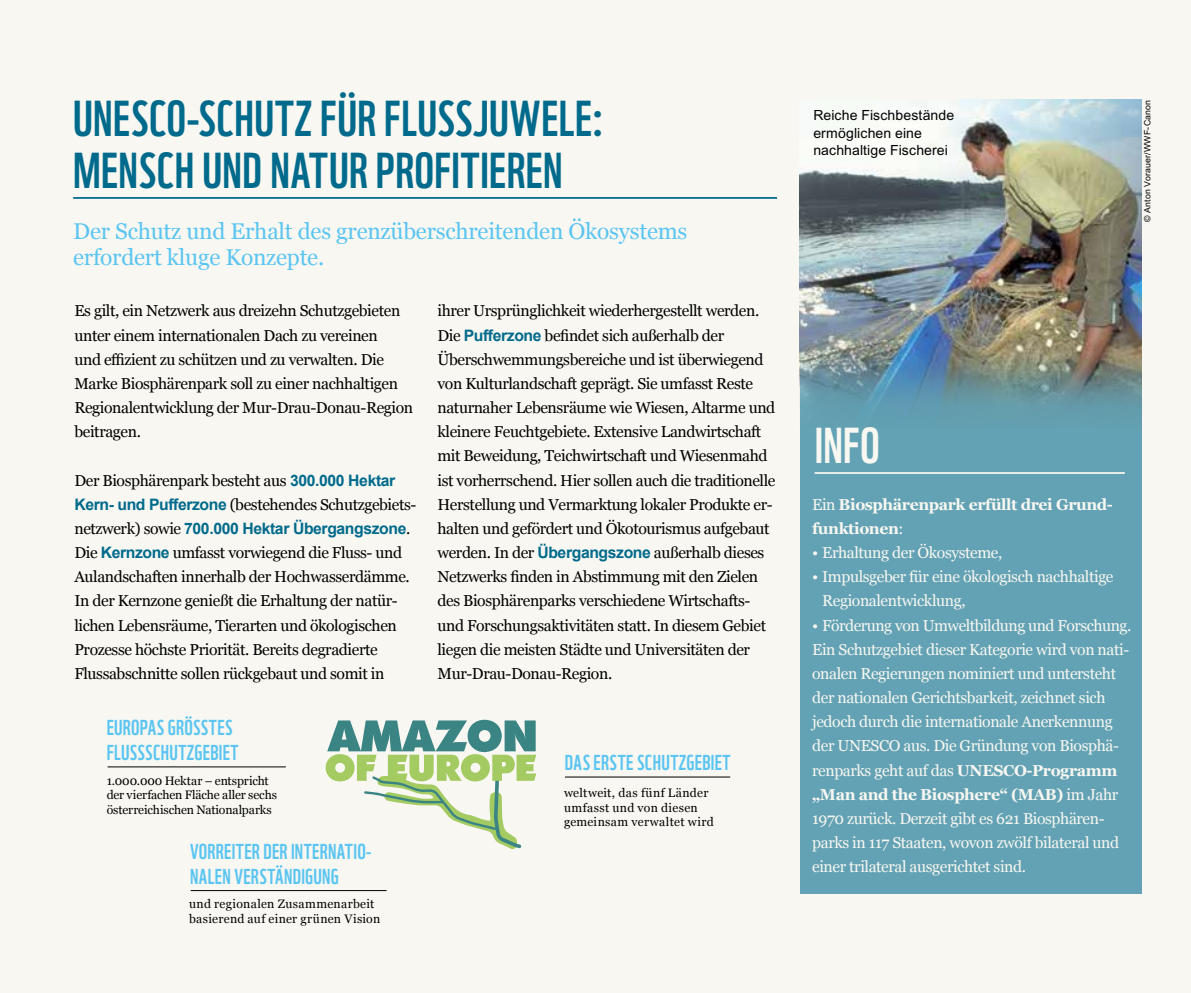
<style>
.page{position:relative;width:1191px;height:993px;background:#fff}
.page>*{position:absolute;margin:0;border:0;box-sizing:border-box;transform-origin:0 0}
.t1{font:49px/52.5px "WWF";letter-spacing:.01em;color:#006a8c}
.t2{font:49px "WWF";color:#f8f7f1}
.t3{font:22.75px/26.2px "Georgia";letter-spacing:-.01em;color:#5ac5f2}
.t4{font:21px/24.7px "WWF";letter-spacing:.015em;color:#5ac5f2}
.t5{font:15.75px/24.2px "Georgia";letter-spacing:-.025em;color:#000}
.t6{font:15.75px/24.2px "Georgia";letter-spacing:-.025em;color:#f8f7f1}
.t7{font:700 15.75px/24.2px "Georgia";letter-spacing:-.025em;color:#f8f7f1}
.t8{font:700 15.75px "Arial";letter-spacing:-.025em;color:#006a8c}
.t9{font:14px/17.5px "Arial SFMT";letter-spacing:.01em;color:#000}
.t10{font:12.25px/14.9px "Georgia";letter-spacing:.015em;color:#000}
.t11{font:12.25px/14.9px "Georgia";letter-spacing:-.01em;color:#000}
.t12{font:8.75px "Arial SFMT";letter-spacing:.02em;color:#000}
.s1{font-family:"Arial";font-weight:700;color:#006a8c}
.s2{font-family:"Georgia";font-weight:400;color:#000}
.s3{font-weight:400}
.s4{font-weight:700}
</style>
<div class="page">
<div style="left:0;top:0;width:1191px;height:992px;background:#f8f7f1"></div>
<hr style="left:73px;top:197px;width:704px;height:2px;background:#006a8c">
<div style="left:799px;top:281px;width:342px;height:612px;background:#63a2b4"></div>
<hr style="left:814px;top:472px;width:310px;height:1px;background:#f8f7f1">
<hr style="left:108px;top:766px;width:178px;height:1px;background:#000">
<hr style="left:565px;top:776px;width:165px;height:1px;background:#000">
<hr style="left:191px;top:889px;width:195px;height:1px;background:#000">
<svg style="left:326px;top:719px;width:210px;height:129px"></svg>
<img style="left:799px;top:99px;width:342px;height:329px">
<h1 class="t1" style="left:73px;top:87px;width:532px">UNESCO-SCHUTZ FÜR FLUSSJUWELE:<br>MENSCH UND NATUR PROFITIEREN</h1>
<h2 class="t3" style="left:73px;top:216px;width:616px">Der Schutz und Erhalt des grenzüberschreitenden Ökosystems erfordert kluge Konzepte.</h2>
<p class="t5" style="left:74px;top:298px;width:340px">Es gilt, ein Netzwerk aus dreizehn Schutzgebieten unter einem internationalen Dach zu vereinen<br>und effizient zu schützen und zu verwalten. Die Marke Biosphärenpark soll zu einer nachhaltigen Regionalentwicklung der Mur-Drau-Donau-Region beitragen.</p>
<p class="t5" style="left:74px;top:467px;width:343px">Der Biosphärenpark besteht aus <span class="s1">300.000 Hektar<br>Kern- und Pufferzone</span> (bestehendes Schutzgebiets-</p>
<p class="t8" style="left:74px;top:518px;width:337px"><span class="s2">netzwerk) sowie</span> 700.000 Hektar Übergangszone<span class="s2">.</span></p>
<p class="t5" style="left:74px;top:539px;width:337px">Die <span class="s1">Kernzone</span> umfasst vorwiegend die Fluss- und Aulandschaften innerhalb der Hochwasserdämme.<br>In der Kernzone genießt die Erhaltung der natür&shy;lichen Lebensräume, Tierarten und ökologischen Prozesse höchste Priorität. Bereits degradierte Flussabschnitte sollen rückgebaut und somit in</p>
<h3 class="t4" style="left:107px;top:713px;width:133px">EUROPAS GRÖSSTES<br>FLUSSSCHUTZGEBIET</h3>
<p class="t11" style="left:107px;top:772px;width:172px">1.000.000 Hektar – entspricht der vierfachen Fläche aller sechs österreichischen Nationalparks</p>
<h3 class="t4" style="left:190px;top:836px;width:182px">VORREITER DER INTERNATIO-<br>NALEN VERSTÄNDIGUNG</h3>
<p class="t10" style="left:189px;top:895px;width:193px">und regionalen Zusammenarbeit basierend auf einer grünen Vision</p>
<p class="t5" style="left:437px;top:298px;width:339px">ihrer Ursprünglichkeit wiederhergestellt werden.<br>Die <span class="s1">Pufferzone</span> befindet sich außerhalb der Überschwemmungsbereiche und ist überwiegend von Kulturlandschaft geprägt. Sie umfasst Reste naturnaher Lebensräume wie Wiesen, Altarme und kleinere Feuchtgebiete. Extensive Landwirtschaft mit Beweidung, Teichwirtschaft und Wiesenmahd ist vorherrschend. Hier sollen auch die traditionelle Herstellung und Vermarktung lokaler Produkte er&shy;halten und gefördert und Ökotourismus aufgebaut werden. In der <span class="s1">Übergangszone</span> außerhalb dieses Netzwerks finden in Abstimmung mit den Zielen des Biosphärenparks verschiedene Wirtschafts&shy;und Forschungsaktivitäten statt. In diesem Gebiet liegen die meisten Städte und Universitäten der Mur-Drau-Donau-Region.</p>
<h3 class="t4" style="left:565px;top:747px;width:167px">DAS ERSTE SCHUTZGEBIET</h3>
<p class="t10" style="left:564px;top:784px;width:151px">weltweit, das fünf Länder umfasst und von diesen gemeinsam verwaltet wird</p>
<p class="t9" style="left:813px;top:106px;width:142px">Reiche Fischbestände ermöglichen eine nachhaltige Fischerei</p>
<p class="t12" style="left:1142px;top:222px;width:124px;rotate:-90deg">© Anton Vorauer/WWF-Canon</p>
<h1 class="t2" style="left:814px;top:407px;width:67px">INFO</h1>
<p class="t7" style="left:812px;top:491px;width:302px"><span class="s3">Ein</span> Biosphärenpark erfüllt drei Grund&shy;funktionen<span class="s3">:</span></p>
<p class="t6" style="left:812px;top:539px;width:192px">• Erhaltung der Ökosysteme,</p>
<p class="t6" style="left:822px;top:564px;width:293px;text-indent:-10px">• Impulsgeber für eine ökologisch nachhaltige<br>Regionalentwicklung,</p>
<p class="t6" style="left:812px;top:612px;width:321px">• Förderung von Umweltbildung und Forschung.<br>Ein Schutzgebiet dieser Kategorie wird von nati&shy;onalen Regierungen nominiert und untersteht der nationalen Gerichtsbarkeit, zeichnet sich jedoch durch die internationale Anerkennung der UNESCO aus. Die Gründung von Biosphä&shy;renparks geht auf das <span class="s4">UNESCO-Programm „Man and the Biosphere“ (MAB)</span> im Jahr 1970 zurück. Derzeit gibt es 621 Biosphären&shy;parks in 117 Staaten, wovon zwölf bilateral und einer trilateral ausgerichtet sind.</p>
</div>
